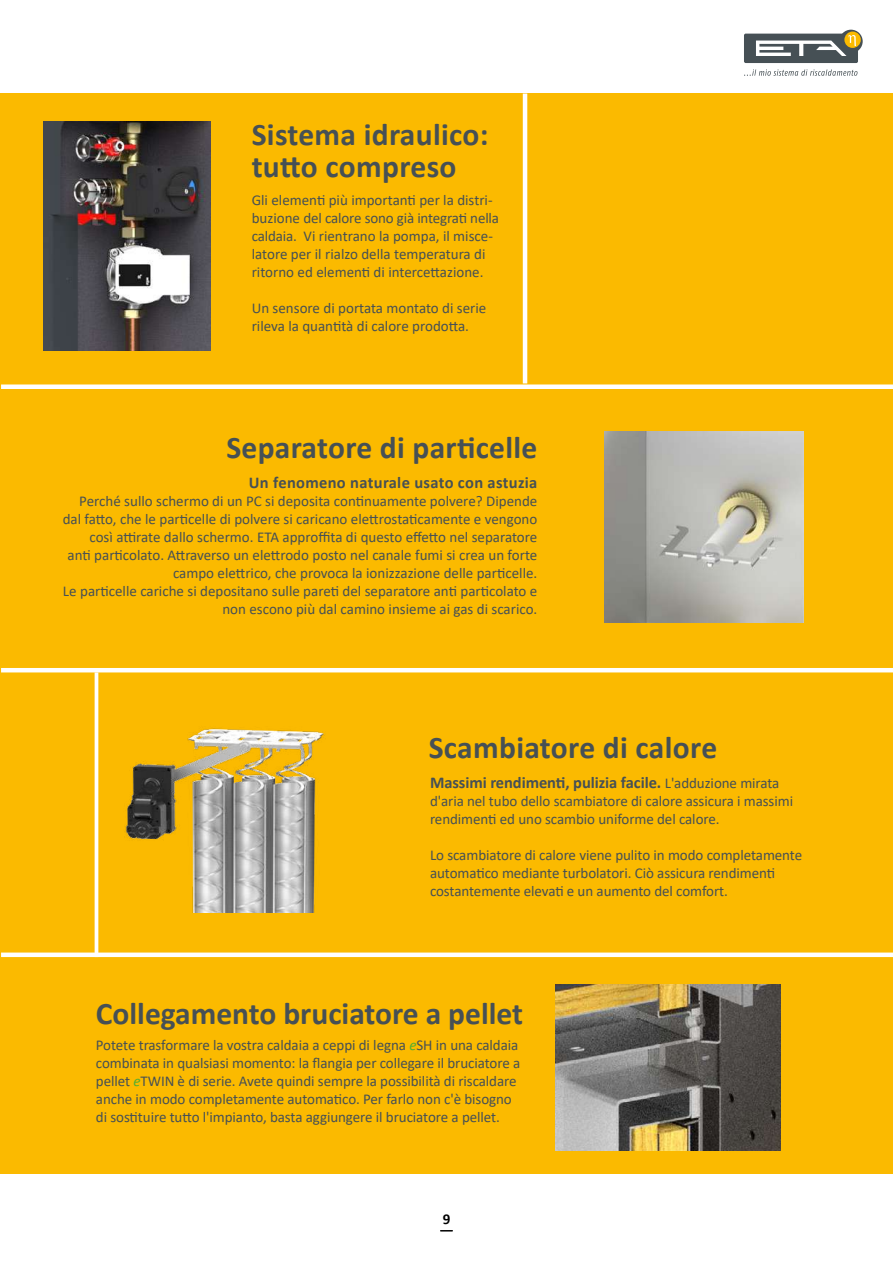
<style>
.page{position:relative;width:893px;height:1263px;background:#fff}
.page>*{position:absolute;margin:0;border:0;box-sizing:border-box;transform-origin:0 0}
.t1{font:700 31.5px/31.5px "Calibri";letter-spacing:.005em;color:#465055}
.t2{font:700 16.5px "Calibri";color:#465055}
.t3{font:700 16.5px "Calibri";letter-spacing:.02em;color:#465055}
.t4{font:15px/18px "Calibri";letter-spacing:-.005em;color:#465055}
.t5{font:700 15px "Calibri";color:#000}
.s1{font-weight:400;font-size:15px}
.s2{font-style:italic;color:#52ae32}
</style>
<div class="page">
<div style="left:0;top:94px;width:893px;height:1080px;background:#fbba00"></div>
<img style="left:125px;top:728px;width:200px;height:184px">
<img style="left:605px;top:432px;width:198px;height:190px">
<hr style="left:95px;top:672px;width:3px;height:285px;background:#fff">
<img style="left:44px;top:122px;width:166px;height:229px">
<hr style="left:1px;top:668px;width:892px;height:4px;background:#fff">
<div style="left:1px;top:384px;width:892px;height:5px;background:#fff"></div>
<div style="left:1px;top:952px;width:892px;height:5px;background:#fff"></div>
<hr style="left:523px;top:94px;width:4px;height:289px;background:#fff">
<img style="left:556px;top:984px;width:224px;height:167px">
<div style="left:744px;top:34px;width:114px;height:29px;background:#465055;border-radius:2px"></div>
<svg style="left:839px;top:30px;width:24px;height:23px"></svg>
<div style="left:844px;top:32px;width:17px;height:16px;background:#fbba00;border-radius:50%"></div>
<svg style="left:756px;top:35px;width:100px;height:21px"></svg>
<svg style="left:744px;top:69px;width:113px;height:7px"></svg>
<h1 class="t1" style="left:252px;top:119px;width:238px">Sistema idraulico: tutto compreso</h1>
<p class="t4" style="left:252px;top:191px;width:249px">Gli elementi più importanti per la distri&shy;buzione del calore sono già integrati nella caldaia. Vi rientrano la pompa, il misce&shy;latore per il rialzo della temperatura di ritorno ed elementi di intercettazione.</p>
<p class="t4" style="left:252px;top:299px;width:236px">Un sensore di portata montato di serie rileva la quantità di calore prodotta.</p>
<h1 class="t1" style="left:226px;top:432px;width:313px">Separatore di particelle</h1>
<p class="t3" style="left:249px;top:471px;width:290px">Un fenomeno naturale usato con astuzia</p>
<p class="t4" style="left:63px;top:492px;width:476px;text-align:right">Perché sullo schermo di un PC si deposita continuamente polvere? Dipende dal fatto, che le particelle di polvere si caricano elettrostaticamente e vengono così attirate dallo schermo. ETA approffita di questo effetto nel separatore anti particolato. Attraverso un elettrodo posto nel canale fumi si crea un forte campo elettrico, che provoca la ionizzazione delle particelle.<br>Le particelle cariche si depositano sulle pareti del separatore anti particolato e non escono più dal camino insieme ai gas di scarico.</p>
<h1 class="t1" style="left:429px;top:731px;width:290px">Scambiatore di calore</h1>
<p class="t2" style="left:430px;top:771px;width:351px">Massimi rendimenti, pulizia facile. <span class="s1">L'adduzione mirata</span></p>
<p class="t4" style="left:430px;top:792px;width:365px">d'aria nel tubo dello scambiatore di calore assicura i massimi rendimenti ed uno scambio uniforme del calore.</p>
<p class="t4" style="left:430px;top:846px;width:374px">Lo scambiatore di calore viene pulito in modo completamente automatico mediante turbolatori. Ciò assicura rendimenti costantemente elevati e un aumento del comfort.</p>
<h1 class="t1" style="left:96px;top:997px;width:429px">Collegamento bruciatore a pellet</h1>
<p class="t4" style="left:96px;top:1036px;width:426px">Potete trasformare la vostra caldaia a ceppi di legna <span class="s2">e</span>SH in una caldaia combinata in qualsiasi momento: la flangia per collegare il bruciatore a pellet <span class="s2">e</span>TWIN è di serie. Avete quindi sempre la possibilità di riscaldare anche in modo completamente automatico. Per farlo non c'è bisogno di sostituire tutto l'impianto, basta aggiungere il bruciatore a pellet.</p>
<p class="t5" style="left:443px;top:1208px;width:9px">9</p>
</div>
